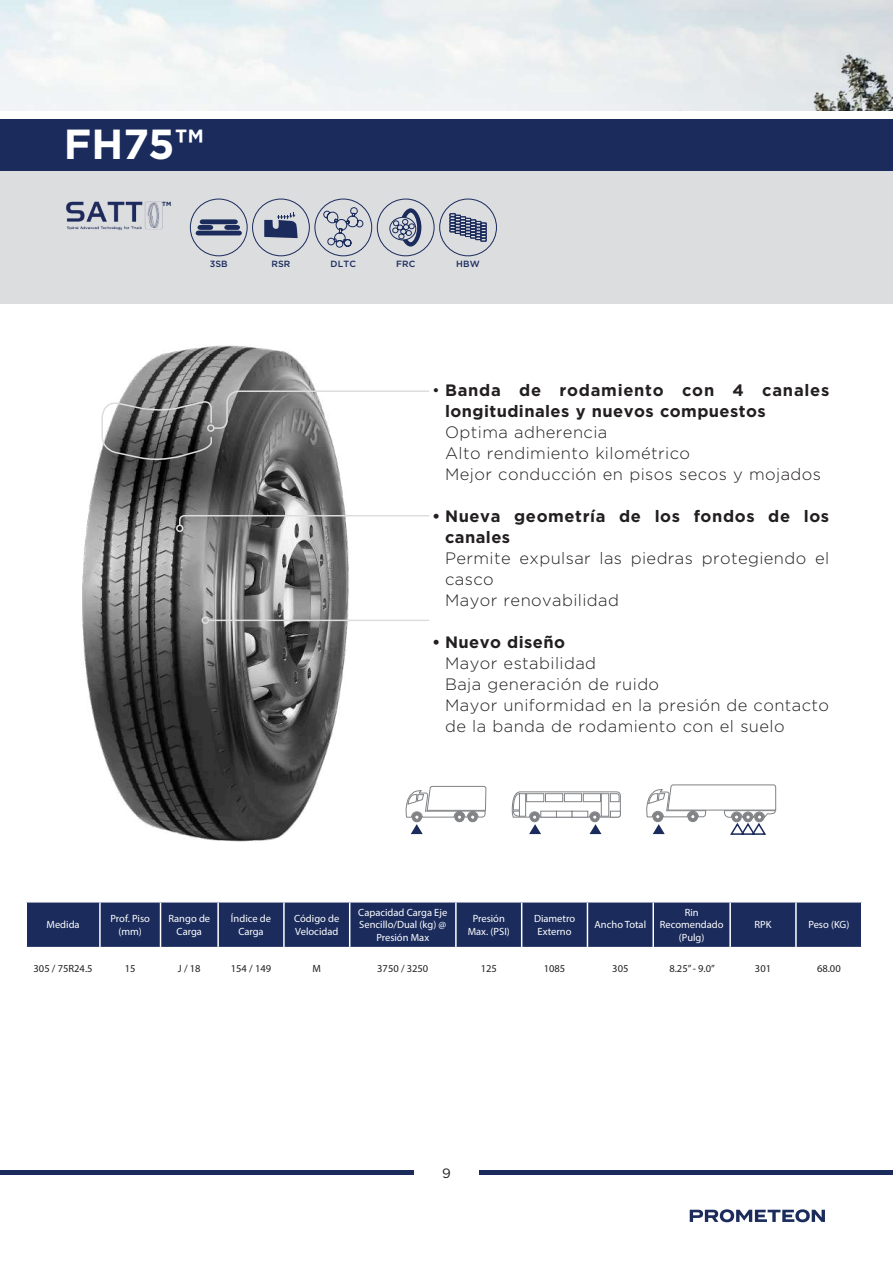
<style>
.page{position:relative;width:893px;height:1263px;background:#fff}
.page>*{position:absolute;margin:0;border:0;box-sizing:border-box;transform-origin:0 0}
.t1{font:700 42px "Gotham";color:#fff}
.t2{font:300 16.5px/21px "Gotham";letter-spacing:.025em;color:#231f20}
.t3{font:700 16.5px/21px "Gotham";letter-spacing:.035em;color:#231f20}
.t4{font:13.5px "Gotham";color:#231f20}
.t5{font:10.5px/12.6px "Myriad Pro";color:#fff;text-align:center}
.t6{font:10.5px "Myriad Pro";color:#231f20}
.t7{font:500 9px "Gotham";letter-spacing:.01em;color:#1a2b5c}
.t8{font:700 6px "Gotham";color:#1a2b5c}
.s1{font-weight:300}
</style>
<div class="page">
<hr style="left:0;top:487px;width:1px;height:776px;background:#e6e7e9">
<hr style="left:0;top:1170px;width:413px;height:4px;background:#1a2b5c">
<hr style="left:479px;top:1170px;width:414px;height:4px;background:#1a2b5c">
<svg style="left:690px;top:1209px;width:135px;height:13px"></svg>
<div style="left:0;top:170px;width:893px;height:134px;background:#dcdddf"></div>
<div style="left:0;top:119px;width:893px;height:51px;background:#1a2b5c"></div>
<img style="left:0;top:0;width:893px;height:111px">
<div style="left:27px;top:902px;width:834px;height:45px;background:#1a2b5c"></div>
<hr style="left:99px;top:902px;width:2px;height:45px;background:#fff">
<hr style="left:160px;top:902px;width:1px;height:45px;background:#fff">
<hr style="left:217px;top:902px;width:2px;height:45px;background:#fff">
<hr style="left:283px;top:902px;width:2px;height:45px;background:#fff">
<hr style="left:349px;top:902px;width:1px;height:45px;background:#fff">
<hr style="left:455px;top:902px;width:2px;height:45px;background:#fff">
<hr style="left:521px;top:902px;width:1px;height:45px;background:#fff">
<hr style="left:587px;top:902px;width:1px;height:45px;background:#fff">
<hr style="left:652px;top:902px;width:2px;height:45px;background:#fff">
<hr style="left:729px;top:902px;width:2px;height:45px;background:#fff">
<hr style="left:795px;top:902px;width:2px;height:45px;background:#fff">
<img style="left:82px;top:345px;width:268px;height:497px">
<hr style="left:208px;top:620px;width:221px;height:1px;background:#dcdddf">
<div style="left:202px;top:617px;width:7px;height:7px;border:2px solid #dcdddf;border-radius:50%"></div>
<svg style="left:178px;top:514px;width:251px;height:13px"></svg>
<div style="left:176px;top:525px;width:8px;height:7px;border:2px solid #dcdddf;border-radius:50%"></div>
<svg style="left:101px;top:390px;width:328px;height:72px"></svg>
<div style="left:190px;top:199px;width:58px;height:57px;border:1px solid #1a2b5c;border-radius:50%"></div>
<svg style="left:196px;top:219px;width:46px;height:16px"></svg>
<div style="left:377px;top:199px;width:58px;height:57px;border:1px solid #1a2b5c;border-radius:50%"></div>
<div style="left:390px;top:217px;width:26px;height:23px;border:1px solid #1a2b5c;border-radius:50%"></div>
<svg style="left:392px;top:208px;width:29px;height:39px"></svg>
<div style="left:314px;top:199px;width:58px;height:57px;border:1px solid #1a2b5c;border-radius:50%"></div>
<svg style="left:323px;top:207px;width:40px;height:41px"></svg>
<div style="left:439px;top:199px;width:58px;height:57px;border:1px solid #1a2b5c;border-radius:50%"></div>
<svg style="left:449px;top:213px;width:38px;height:29px"></svg>
<div style="left:252px;top:199px;width:58px;height:57px;border:1px solid #1a2b5c;border-radius:50%"></div>
<svg style="left:264px;top:212px;width:34px;height:26px"></svg>
<img style="left:66px;top:201px;width:97px;height:29px">
<svg style="left:405px;top:786px;width:82px;height:48px"></svg>
<svg style="left:511px;top:791px;width:110px;height:43px"></svg>
<svg style="left:646px;top:784px;width:130px;height:51px"></svg>
<h1 class="t1" style="left:64px;top:117px;width:141px">FH75™</h1>
<p class="t8" style="left:162px;top:200px;width:11px">TM</p>
<p class="t7" style="left:210px;top:258px;width:19px">3SB</p>
<p class="t7" style="left:271px;top:258px;width:20px">RSR</p>
<p class="t7" style="left:331px;top:258px;width:27px">DLTC</p>
<p class="t7" style="left:396px;top:258px;width:21px">FRC</p>
<p class="t7" style="left:456px;top:258px;width:25px">HBW</p>
<p class="t3" style="left:445px;top:379px;width:386px;text-indent:-13px"><span class="s1">•</span> Banda de rodamiento con 4 canales longitudinales y nuevos compuestos</p>
<p class="t2" style="left:445px;top:421px;width:378px">Optima adherencia<br>Alto rendimiento kilométrico<br>Mejor conducción en pisos secos y mojados</p>
<p class="t3" style="left:445px;top:505px;width:386px;text-indent:-13px">• Nueva geometría de los fondos de los canales</p>
<p class="t2" style="left:445px;top:547px;width:386px">Permite expulsar las piedras protegiendo el casco<br>Mayor renovabilidad</p>
<p class="t3" style="left:432px;top:631px;width:134px">• Nuevo diseño</p>
<p class="t2" style="left:445px;top:652px;width:386px">Mayor estabilidad<br>Baja generación de ruido<br>Mayor uniformidad en la presión de contacto de la banda de rodamiento con el suelo</p>
<p class="t5" style="left:47px;top:918px;width:35px">Medida</p>
<p class="t5" style="left:111px;top:912px;width:41px">Prof. Piso (mm)</p>
<p class="t5" style="left:168px;top:912px;width:43px">Rango de<br>Carga</p>
<p class="t5" style="left:231px;top:912px;width:42px">Índice de<br>Carga</p>
<p class="t5" style="left:294px;top:912px;width:47px;text-align:left">Código de<br>Velocidad</p>
<p class="t5" style="left:358px;top:906px;width:90px">Capacidad Carga Eje<br>Sencillo/Dual (kg) @<br>Presión Max</p>
<p class="t5" style="left:468px;top:912px;width:44px">Presión<br>Max. (PSI)</p>
<p class="t5" style="left:534px;top:912px;width:43px">Diametro<br>Externo</p>
<p class="t5" style="left:595px;top:918px;width:53px">Ancho Total</p>
<p class="t5" style="left:660px;top:906px;width:65px">Rin<br>Recomendado (Pulg)</p>
<p class="t5" style="left:755px;top:918px;width:18px">RPK</p>
<p class="t5" style="left:808px;top:918px;width:42px">Peso (KG)</p>
<p class="t6" style="left:34px;top:962px;width:60px">305 / 75R24.5</p>
<p class="t6" style="left:125px;top:962px;width:12px">15</p>
<p class="t6" style="left:178px;top:962px;width:24px">J / 18</p>
<p class="t6" style="left:231px;top:962px;width:42px">154 / 149</p>
<p class="t6" style="left:313px;top:962px;width:10px">M</p>
<p class="t6" style="left:377px;top:962px;width:53px">3750 / 3250</p>
<p class="t6" style="left:481px;top:962px;width:18px">125</p>
<p class="t6" style="left:544px;top:962px;width:23px">1085</p>
<p class="t6" style="left:612px;top:962px;width:18px">305</p>
<p class="t6" style="left:669px;top:962px;width:47px">8.25” - 9.0”</p>
<p class="t6" style="left:755px;top:962px;width:18px">301</p>
<p class="t6" style="left:817px;top:962px;width:25px">68.00</p>
<p class="t4" style="left:442px;top:1164px;width:10px">9</p>
</div>
